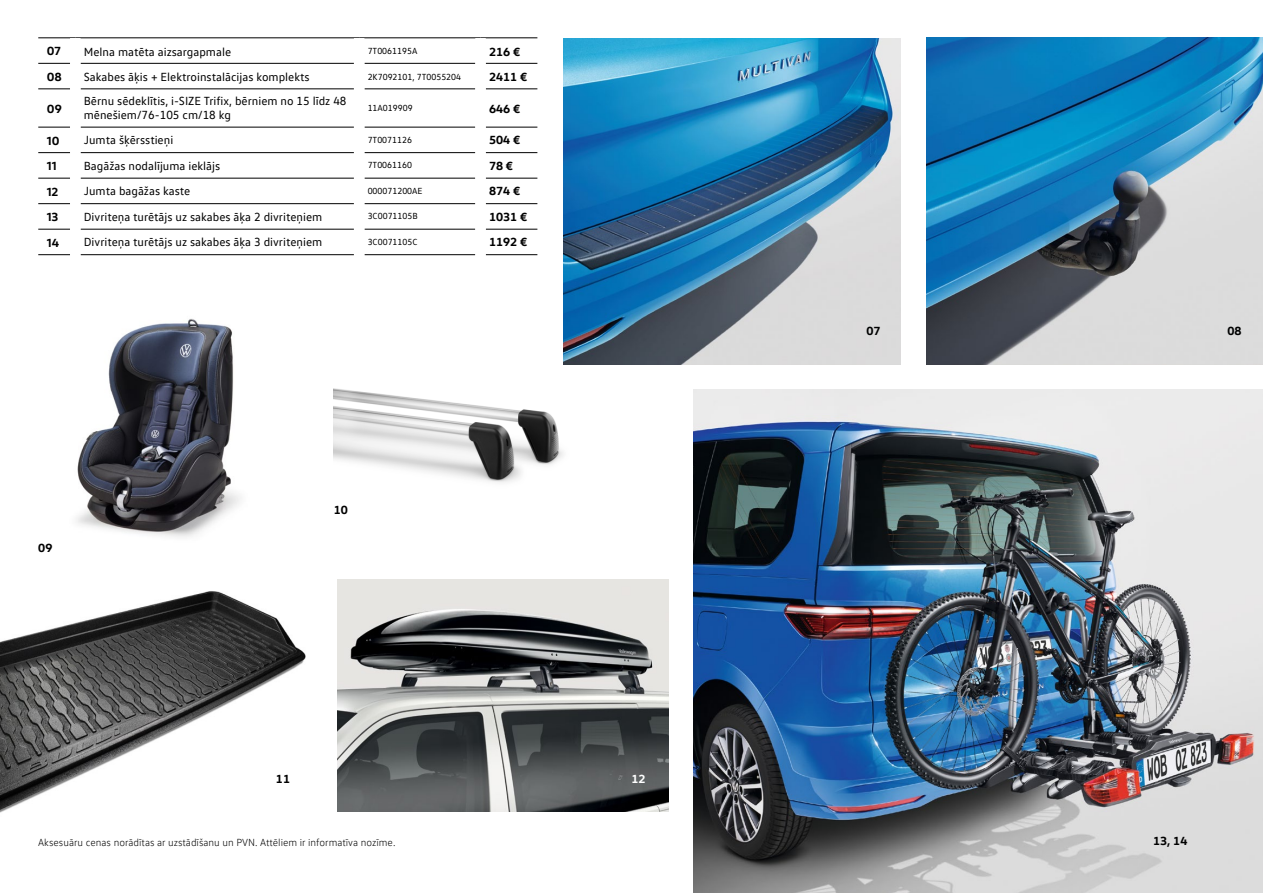
<style>
.page{position:relative;width:1263px;height:893px;background:#fff}
.page>*{position:absolute;margin:0;border:0;box-sizing:border-box;transform-origin:0 0}
.t1{font:12px/13.5px "VW Text";color:#000}
.t2{font:700 12px "VW Head";color:#000}
.t3{font:700 12px "VW Head";color:#000101}
.t4{font:700 12px "VW Head";color:#fff}
.t5{font:300 10.5px "VW Text";color:#000}
.t6{font:9px "VW Text";color:#000}
</style>
<div class="page">
<img style="left:926px;top:38px;width:337px;height:326px">
<img style="left:76px;top:319px;width:165px;height:218px">
<img style="left:0;top:591px;width:306px;height:222px">
<img style="left:564px;top:38px;width:336px;height:326px">
<img style="left:334px;top:388px;width:229px;height:95px">
<img style="left:337px;top:580px;width:332px;height:231px">
<hr style="left:480px;top:38px;width:57px;height:1px;background:#000">
<hr style="left:38px;top:89px;width:32px;height:1px;background:#000">
<hr style="left:81px;top:63px;width:273px;height:1px;background:#000">
<hr style="left:364px;top:63px;width:111px;height:1px;background:#000">
<hr style="left:486px;top:63px;width:51px;height:1px;background:#000">
<hr style="left:81px;top:89px;width:273px;height:1px;background:#000">
<hr style="left:364px;top:89px;width:111px;height:1px;background:#000">
<hr style="left:486px;top:89px;width:51px;height:1px;background:#000">
<hr style="left:38px;top:127px;width:32px;height:1px;background:#000">
<hr style="left:81px;top:127px;width:273px;height:1px;background:#000">
<hr style="left:364px;top:127px;width:111px;height:1px;background:#000">
<hr style="left:486px;top:127px;width:51px;height:1px;background:#000">
<hr style="left:38px;top:152px;width:32px;height:1px;background:#000">
<hr style="left:81px;top:152px;width:273px;height:1px;background:#000">
<hr style="left:364px;top:152px;width:111px;height:1px;background:#000">
<hr style="left:486px;top:152px;width:51px;height:1px;background:#000">
<hr style="left:38px;top:178px;width:32px;height:1px;background:#000">
<hr style="left:81px;top:178px;width:273px;height:1px;background:#000">
<hr style="left:364px;top:178px;width:111px;height:1px;background:#000">
<hr style="left:486px;top:178px;width:51px;height:1px;background:#000">
<hr style="left:38px;top:203px;width:32px;height:1px;background:#000">
<hr style="left:81px;top:203px;width:273px;height:1px;background:#000">
<hr style="left:364px;top:203px;width:111px;height:1px;background:#000">
<hr style="left:486px;top:203px;width:51px;height:1px;background:#000">
<hr style="left:38px;top:229px;width:32px;height:1px;background:#000">
<hr style="left:81px;top:229px;width:273px;height:1px;background:#000">
<hr style="left:364px;top:229px;width:111px;height:1px;background:#000">
<hr style="left:486px;top:229px;width:51px;height:1px;background:#000">
<hr style="left:38px;top:254px;width:32px;height:1px;background:#000">
<hr style="left:81px;top:254px;width:273px;height:1px;background:#000">
<hr style="left:364px;top:254px;width:111px;height:1px;background:#000">
<hr style="left:486px;top:254px;width:51px;height:1px;background:#000">
<hr style="left:75px;top:38px;width:284px;height:1px;background:#000">
<hr style="left:359px;top:38px;width:121px;height:1px;background:#000">
<hr style="left:38px;top:38px;width:37px;height:1px;background:#000">
<hr style="left:38px;top:63px;width:32px;height:1px;background:#000">
<div style="left:70px;top:38px;width:11px;height:25px;background:#fff"></div>
<div style="left:354px;top:38px;width:10px;height:25px;background:#fff"></div>
<div style="left:475px;top:38px;width:11px;height:25px;background:#fff"></div>
<img style="left:694px;top:390px;width:569px;height:503px">
<p class="t2" style="left:47px;top:43px;width:16px">07</p>
<p class="t1" style="left:84px;top:44px;width:149px">Melna matēta aizsargapmale</p>
<p class="t6" style="left:368px;top:45px;width:51px">7T0061195A</p>
<p class="t2" style="left:489px;top:44px;width:33px">216 €</p>
<p class="t2" style="left:47px;top:69px;width:17px">08</p>
<p class="t1" style="left:84px;top:70px;width:227px">Sakabes āķis + Elektroinstalācijas komplekts</p>
<p class="t6" style="left:368px;top:71px;width:95px">2K7092101, 7T0055204</p>
<p class="t2" style="left:489px;top:69px;width:40px">2411 €</p>
<p class="t2" style="left:47px;top:101px;width:16px">09</p>
<p class="t1" style="left:84px;top:94px;width:264px">Bērnu sēdeklītis, i-SIZE Trifix, bērniem no 15 līdz 48 mēnešiem/76-105 cm/18 kg</p>
<p class="t6" style="left:368px;top:102px;width:46px">11A019909</p>
<p class="t2" style="left:489px;top:101px;width:33px">646 €</p>
<p class="t2" style="left:47px;top:133px;width:14px">10</p>
<p class="t1" style="left:84px;top:133px;width:91px">Jumta šķērsstieņi</p>
<p class="t6" style="left:368px;top:134px;width:46px">7T0071126</p>
<p class="t2" style="left:489px;top:132px;width:33px">504 €</p>
<p class="t2" style="left:47px;top:158px;width:11px">11</p>
<p class="t1" style="left:84px;top:158px;width:138px">Bagāžas nodalījuma ieklājs</p>
<p class="t6" style="left:368px;top:159px;width:46px">7T0061160</p>
<p class="t2" style="left:489px;top:158px;width:26px">78 €</p>
<p class="t2" style="left:47px;top:184px;width:13px">12</p>
<p class="t1" style="left:84px;top:184px;width:108px">Jumta bagāžas kaste</p>
<p class="t6" style="left:368px;top:185px;width:56px">000071200AE</p>
<p class="t2" style="left:489px;top:183px;width:33px">874 €</p>
<p class="t2" style="left:47px;top:209px;width:13px">13</p>
<p class="t1" style="left:84px;top:209px;width:240px">Divriteņa turētājs uz sakabes āķa 2 divriteņiem</p>
<p class="t6" style="left:368px;top:210px;width:52px">3C0071105B</p>
<p class="t2" style="left:489px;top:209px;width:40px">1031 €</p>
<p class="t2" style="left:47px;top:235px;width:14px">14</p>
<p class="t1" style="left:84px;top:235px;width:240px">Divriteņa turētājs uz sakabes āķa 3 divriteņiem</p>
<p class="t6" style="left:368px;top:236px;width:51px">3C0071105C</p>
<p class="t2" style="left:489px;top:234px;width:40px">1192 €</p>
<p class="t2" style="left:38px;top:539px;width:16px">09</p>
<p class="t2" style="left:334px;top:502px;width:16px">10</p>
<p class="t2" style="left:276px;top:771px;width:16px">11</p>
<p class="t4" style="left:631px;top:771px;width:16px">12</p>
<p class="t3" style="left:866px;top:324px;width:16px">07</p>
<p class="t3" style="left:1227px;top:324px;width:16px">08</p>
<p class="t5" style="left:38px;top:836px;width:359px">Aksesuāru cenas norādītas ar uzstādīšanu un PVN. Attēliem ir informatīva nozīme.</p>
<p class="t2" style="left:1153px;top:833px;width:36px">13, 14</p>
</div>
